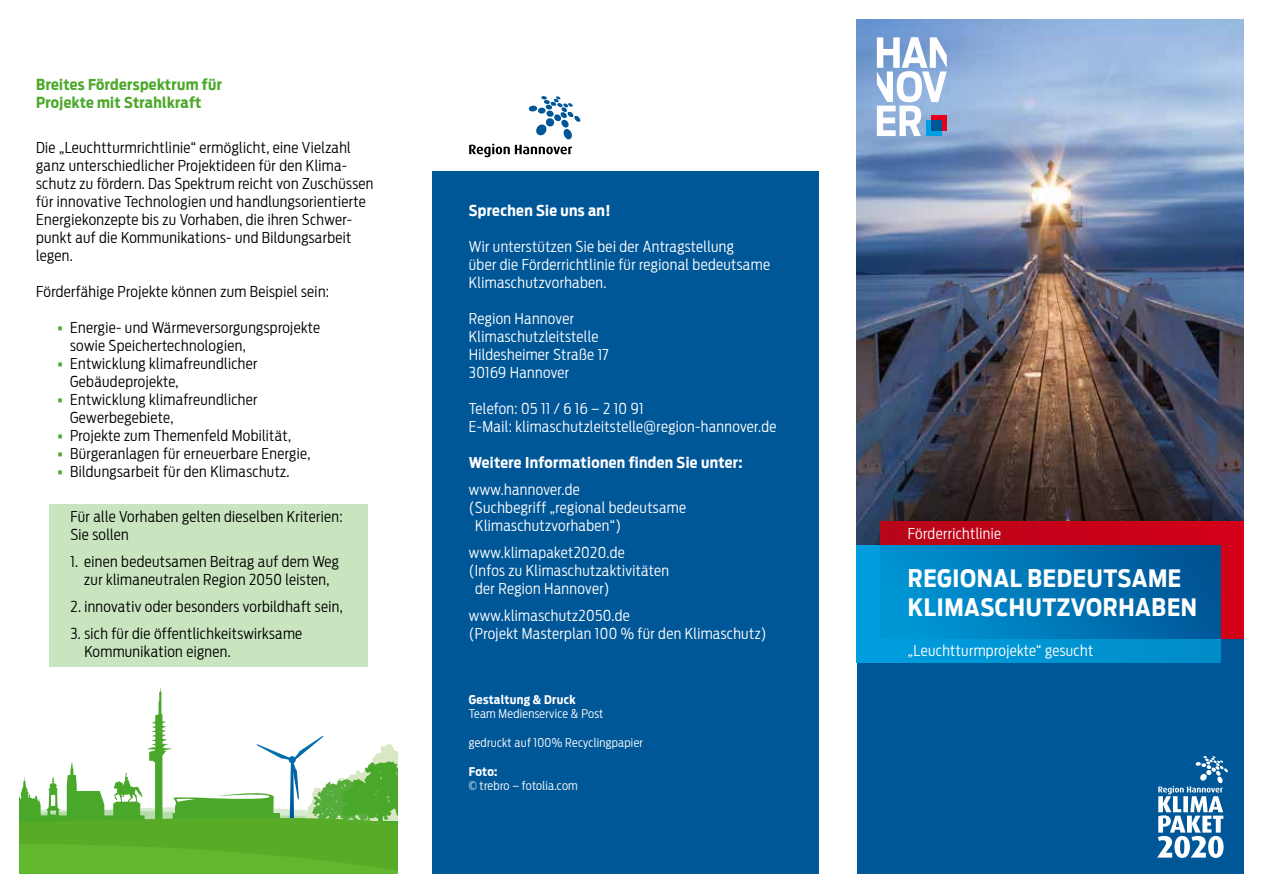
<style>
.page{position:relative;width:1263px;height:893px;background:#fff}
.page>*{position:absolute;margin:0;border:0;box-sizing:border-box;transform-origin:0 0}
.t1{font:700 24px/28.8px "Antenna Cond";letter-spacing:.025em;color:#fff}
.t2{font:300 15px/18px "Antenna Cond";letter-spacing:.025em;color:#000}
.t3{font:300 15px/18px "Antenna Cond";letter-spacing:.025em;color:#fff}
.t4{font:700 15px "Antenna Cond";letter-spacing:.015em;color:#fff}
.t5{font:700 15px/18px "Antenna Cond";letter-spacing:.02em;color:#4ba829}
.t6{font:300 12px "Antenna Cond";letter-spacing:.025em;color:#fff}
.t7{font:700 12px "Antenna Cond";color:#fff}
.s1{font-weight:900;color:#4ba829}
</style>
<div class="page">
<div style="left:857px;top:19px;width:387px;height:855px;background:#005798"></div>
<div style="left:432px;top:171px;width:387px;height:703px;background:#005798"></div>
<img style="left:857px;top:19px;width:387px;height:526px">
<svg style="left:877px;top:37px;width:70px;height:99px;background:#b9cbe4"></svg>
<div style="left:880px;top:522px;width:364px;height:117px;background:linear-gradient(to right,#b90517,#d0001b)"></div>
<div style="left:857px;top:545px;width:363px;height:117px;background:linear-gradient(to right,#009ee1,#008cc7)"></div>
<div style="left:880px;top:545px;width:340px;height:94px;background:linear-gradient(to right,#0098d7,#005394)"></div>
<div style="left:49px;top:504px;width:319px;height:162px;background:#c9e5bf"></div>
<svg style="left:469px;top:96px;width:111px;height:61px"></svg>
<svg style="left:19px;top:688px;width:379px;height:186px"></svg>
<svg style="left:1157px;top:756px;width:71px;height:102px"></svg>
<p class="t5" style="left:36px;top:76px;width:187px">Breites Förderspektrum für<br>Projekte mit Strahlkraft</p>
<p class="t2" style="left:36px;top:139px;width:339px">Die „Leuchtturmrichtlinie“ ermöglicht, eine Vielzahl ganz unterschiedlicher Projektideen für den Klima&shy;schutz zu fördern. Das Spektrum reicht von Zuschüssen für innovative Technologien und handlungsorientierte Energiekonzepte bis zu Vorhaben, die ihren Schwer&shy;punkt auf die Kommunikations- und Bildungsarbeit legen.</p>
<p class="t2" style="left:36px;top:283px;width:294px">Förderfähige Projekte können zum Beispiel sein:</p>
<p class="t2" style="left:70px;top:319px;width:251px;text-indent:-13px"><span class="s1">•</span> Energie- und Wärmeversorgungsprojekte sowie Speichertechnologien,</p>
<p class="t2" style="left:70px;top:355px;width:189px;text-indent:-13px"><span class="s1">•</span> Entwicklung klimafreundlicher<br>Gebäudeprojekte,</p>
<p class="t2" style="left:70px;top:391px;width:189px;text-indent:-13px"><span class="s1">•</span> Entwicklung klimafreundlicher<br>Gewerbegebiete,</p>
<p class="t2" style="left:57px;top:427px;width:235px"><span class="s1">•</span> Projekte zum Themenfeld Mobilität,</p>
<p class="t2" style="left:57px;top:445px;width:254px"><span class="s1">•</span> Bürgeranlagen für erneuerbare Energie,</p>
<p class="t2" style="left:57px;top:463px;width:234px"><span class="s1">•</span> Bildungsarbeit für den Klimaschutz.</p>
<p class="t2" style="left:70px;top:508px;width:274px">Für alle Vorhaben gelten dieselben Kriterien:<br>Sie sollen</p>
<p class="t2" style="left:70px;top:553px;width:270px;text-align:center">1. einen bedeutsamen Beitrag auf dem Weg zur klimaneutralen Region 2050 leisten,</p>
<p class="t2" style="left:70px;top:598px;width:274px">2. innovativ oder besonders vorbildhaft sein,</p>
<p class="t2" style="left:84px;top:625px;width:219px;text-indent:-14px">3. sich für die öffentlichkeitswirksame<br>Kommunikation eignen.</p>
<p class="t4" style="left:469px;top:202px;width:143px">Sprechen Sie uns an!</p>
<p class="t3" style="left:469px;top:238px;width:303px">Wir unterstützen Sie bei der Antragstellung<br>über die Förderrichtlinie für regional bedeutsame<br>Klimaschutzvorhaben.</p>
<p class="t3" style="left:469px;top:310px;width:141px">Region Hannover<br>Klimaschutzleitstelle<br>Hildesheimer Straße 17<br>30169 Hannover</p>
<p class="t3" style="left:469px;top:400px;width:309px">Telefon: 05 11 / 6 16 – 2 10 91<br>E-Mail: klimaschutzleitstelle@region-hannover.de</p>
<p class="t4" style="left:469px;top:454px;width:275px">Weitere Informationen finden Sie unter:</p>
<p class="t3" style="left:469px;top:481px;width:112px">www.hannover.de</p>
<p class="t3" style="left:469px;top:499px;width:219px">(Suchbegriff „regional bedeutsame</p>
<p class="t3" style="left:475px;top:517px;width:148px">Klimaschutzvorhaben“)</p>
<p class="t3" style="left:469px;top:544px;width:157px">www.klimapaket2020.de</p>
<p class="t3" style="left:469px;top:562px;width:202px">(Infos zu Klimaschutzaktivitäten</p>
<p class="t3" style="left:475px;top:580px;width:136px">der Region Hannover)</p>
<p class="t3" style="left:469px;top:607px;width:299px">www.klimaschutz2050.de<br>(Projekt Masterplan 100 % für den Klimaschutz)</p>
<p class="t7" style="left:469px;top:692px;width:108px">Gestaltung &amp; Druck</p>
<p class="t6" style="left:469px;top:707px;width:136px">Team Medienservice &amp; Post</p>
<p class="t6" style="left:469px;top:736px;width:176px">gedruckt auf 100% Recyclingpapier</p>
<p class="t7" style="left:469px;top:764px;width:30px">Foto:</p>
<p class="t6" style="left:469px;top:779px;width:110px">© trebro – fotolia.com</p>
<p class="t3" style="left:908px;top:525px;width:95px">Förderrichtlinie</p>
<h1 class="t1" style="left:908px;top:564px;width:291px">Regional bedeutsame<br>Klimaschutzvorhaben</h1>
<p class="t3" style="left:908px;top:641px;width:187px">„Leuchtturmprojekte“ gesucht</p>
</div>
